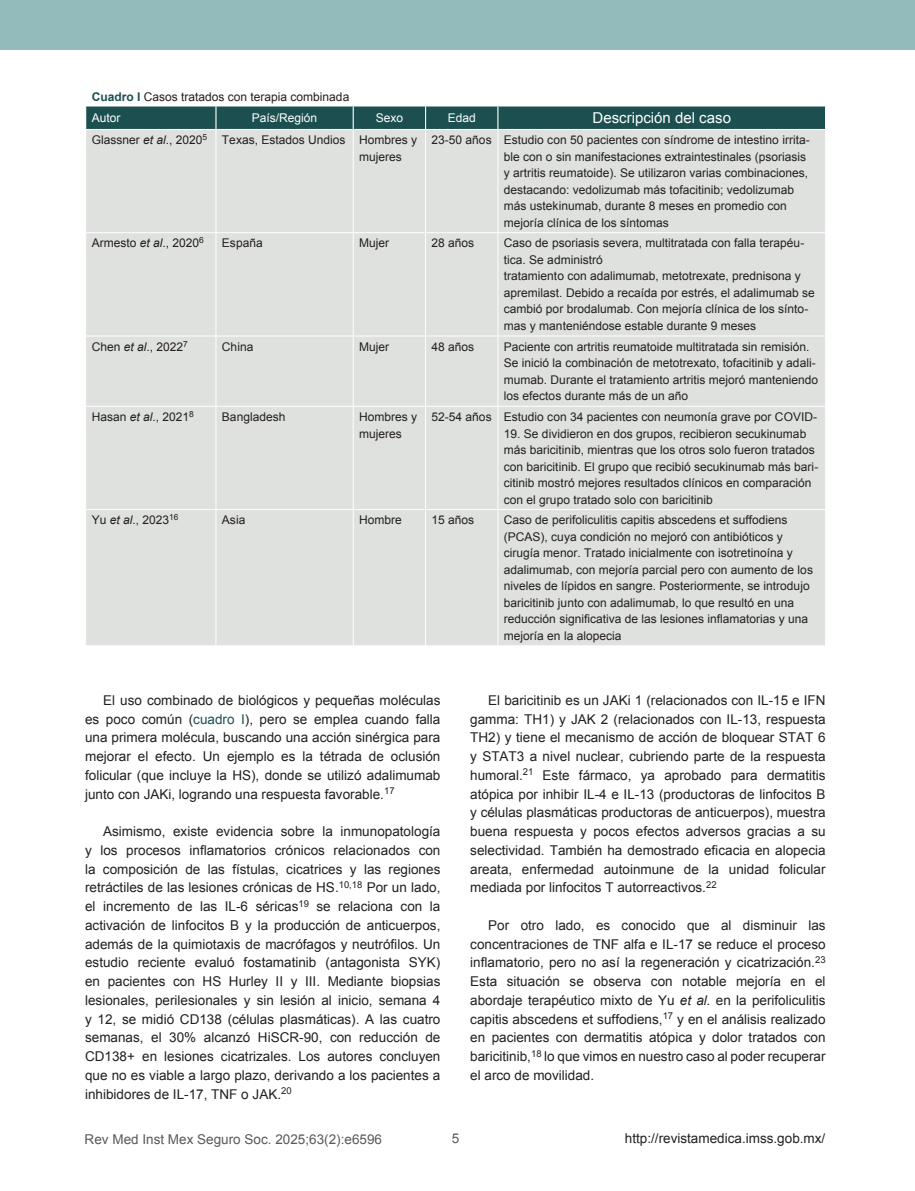
<style>
.page{position:relative;width:915px;height:1191px;background:#fff}
.page>*{position:absolute;margin:0;border:0;box-sizing:border-box;transform-origin:0 0}
.Texto_tabla_centrado{font:15px "Arial";color:#fff}
.t1{font:13.5px/18.8px "Arial";color:#231f20;text-align:justify}
.t2{font:13.5px "Arial";color:#58595b}
.Texto_tabla_izquierda{font:12px/16.5px "Arial";color:#231f20}
.Figuras{font:12px "Arial";color:#231f20}
.Texto_tabla_centrado-2{font:12px "Arial";color:#fff}
.s1{font-weight:700;color:#1c4f4f}
.s2{font-style:italic}
.s3{color:#1c4f4f}
</style>
<div class="page">
<div style="left:0;top:0;width:914px;height:50px;background:#93bbbb"></div>
<div style="left:86px;top:130px;width:739px;height:515px;background:#dee1de"></div>
<hr style="left:215px;top:130px;width:1px;height:102px;background:#fff">
<hr style="left:353px;top:130px;width:1px;height:102px;background:#fff">
<hr style="left:425px;top:130px;width:1px;height:102px;background:#fff">
<hr style="left:497px;top:130px;width:1px;height:102px;background:#fff">
<hr style="left:215px;top:233px;width:1px;height:103px;background:#fff">
<hr style="left:353px;top:233px;width:1px;height:103px;background:#fff">
<hr style="left:425px;top:233px;width:1px;height:103px;background:#fff">
<hr style="left:497px;top:233px;width:1px;height:103px;background:#fff">
<hr style="left:215px;top:336px;width:1px;height:70px;background:#fff">
<hr style="left:353px;top:336px;width:1px;height:70px;background:#fff">
<hr style="left:425px;top:336px;width:1px;height:70px;background:#fff">
<hr style="left:497px;top:336px;width:1px;height:70px;background:#fff">
<hr style="left:215px;top:406px;width:1px;height:103px;background:#fff">
<hr style="left:353px;top:406px;width:1px;height:103px;background:#fff">
<hr style="left:425px;top:406px;width:1px;height:103px;background:#fff">
<hr style="left:497px;top:406px;width:1px;height:103px;background:#fff">
<hr style="left:215px;top:510px;width:1px;height:135px;background:#fff">
<hr style="left:353px;top:510px;width:1px;height:135px;background:#fff">
<hr style="left:425px;top:510px;width:1px;height:135px;background:#fff">
<hr style="left:497px;top:510px;width:1px;height:135px;background:#fff">
<hr style="left:85px;top:232px;width:131px;height:1px;background:#fff">
<hr style="left:216px;top:232px;width:137px;height:1px;background:#fff">
<hr style="left:353px;top:232px;width:72px;height:1px;background:#fff">
<hr style="left:425px;top:232px;width:72px;height:1px;background:#fff">
<hr style="left:497px;top:232px;width:328px;height:1px;background:#fff">
<hr style="left:85px;top:336px;width:131px;height:1px;background:#fff">
<hr style="left:216px;top:336px;width:137px;height:1px;background:#fff">
<hr style="left:353px;top:336px;width:72px;height:1px;background:#fff">
<hr style="left:425px;top:336px;width:72px;height:1px;background:#fff">
<hr style="left:497px;top:336px;width:328px;height:1px;background:#fff">
<hr style="left:85px;top:406px;width:131px;height:1px;background:#fff">
<hr style="left:216px;top:406px;width:137px;height:1px;background:#fff">
<hr style="left:353px;top:406px;width:72px;height:1px;background:#fff">
<hr style="left:425px;top:406px;width:72px;height:1px;background:#fff">
<hr style="left:497px;top:406px;width:328px;height:1px;background:#fff">
<hr style="left:85px;top:509px;width:131px;height:1px;background:#fff">
<hr style="left:216px;top:509px;width:137px;height:1px;background:#fff">
<hr style="left:353px;top:509px;width:72px;height:1px;background:#fff">
<hr style="left:425px;top:509px;width:72px;height:1px;background:#fff">
<hr style="left:497px;top:509px;width:328px;height:1px;background:#fff">
<svg style="left:85px;top:106px;width:740px;height:23px;background:#255656"></svg>
<p class="Figuras" style="left:92px;top:88px;width:259px"><span class="s1">Cuadro I</span> Casos tratados con terapia combinada</p>
<p class="Texto_tabla_centrado-2" style="left:92px;top:110px;width:30px">Autor</p>
<p class="Texto_tabla_centrado-2" style="left:252px;top:110px;width:67px">País/Región</p>
<p class="Texto_tabla_centrado-2" style="left:375px;top:110px;width:29px">Sexo</p>
<p class="Texto_tabla_centrado-2" style="left:447px;top:110px;width:30px">Edad</p>
<p class="Texto_tabla_centrado" style="left:592px;top:108px;width:140px">Descripción del caso</p>
<p class="Texto_tabla_izquierda" style="left:92px;top:132px;width:117px">Glassner <span class="s2">et al</span>., 2020<sup>5</sup></p>
<p class="Texto_tabla_izquierda" style="left:222px;top:132px;width:125px">Texas, Estados Undios</p>
<p class="Texto_tabla_izquierda" style="left:359px;top:132px;width:60px">Hombres y mujeres</p>
<p class="Texto_tabla_izquierda" style="left:431px;top:132px;width:62px">23-50 años</p>
<p class="Texto_tabla_izquierda" style="left:503px;top:132px;width:307px">Estudio con 50 pacientes con síndrome de intestino irrita&shy;ble con o sin manifestaciones extraintestinales (psoriasis y artritis reumatoide). Se utilizaron varias combinaciones, destacando: vedolizumab más tofacitinib; vedolizumab más ustekinumab, durante 8 meses en promedio con mejoría clínica de los síntomas</p>
<p class="Texto_tabla_izquierda" style="left:92px;top:235px;width:114px">Armesto <span class="s2">et al</span>., 2020<sup>6</sup></p>
<p class="Texto_tabla_izquierda" style="left:222px;top:235px;width:42px">España</p>
<p class="Texto_tabla_izquierda" style="left:359px;top:235px;width:32px">Mujer</p>
<p class="Texto_tabla_izquierda" style="left:431px;top:235px;width:44px">28 años</p>
<p class="Texto_tabla_izquierda" style="left:503px;top:235px;width:302px">Caso de psoriasis severa, multitratada con falla terapéu&shy;tica. Se administró</p>
<p class="Texto_tabla_izquierda" style="left:503px;top:268px;width:312px">tratamiento con adalimumab, metotrexate, prednisona y apremilast. Debido a recaída por estrés, el adalimumab se cambió por brodalumab. Con mejoría clínica de los sínto&shy;mas y manteniéndose estable durante 9 meses</p>
<p class="Texto_tabla_izquierda" style="left:92px;top:338px;width:98px">Chen <span class="s2">et al</span>., 2022<sup>7</sup></p>
<p class="Texto_tabla_izquierda" style="left:222px;top:338px;width:33px">China</p>
<p class="Texto_tabla_izquierda" style="left:359px;top:338px;width:32px">Mujer</p>
<p class="Texto_tabla_izquierda" style="left:431px;top:338px;width:44px">48 años</p>
<p class="Texto_tabla_izquierda" style="left:503px;top:338px;width:316px">Paciente con artritis reumatoide multitratada sin remisión.<br>Se inició la combinación de metotrexato, tofacitinib y adali&shy;mumab. Durante el tratamiento artritis mejoró manteniendo los efectos durante más de un año</p>
<p class="Texto_tabla_izquierda" style="left:92px;top:409px;width:104px">Hasan <span class="s2">et al</span>., 2021<sup>8</sup></p>
<p class="Texto_tabla_izquierda" style="left:222px;top:409px;width:65px">Bangladesh</p>
<p class="Texto_tabla_izquierda" style="left:359px;top:409px;width:60px">Hombres y mujeres</p>
<p class="Texto_tabla_izquierda" style="left:431px;top:409px;width:62px">52-54 años</p>
<p class="Texto_tabla_izquierda" style="left:503px;top:409px;width:314px">Estudio con 34 pacientes con neumonía grave por COVID-</p>
<p class="Texto_tabla_izquierda" style="left:503px;top:425px;width:316px">19. Se dividieron en dos grupos, recibieron secukinumab más baricitinib, mientras que los otros solo fueron tratados con baricitinib. El grupo que recibió secukinumab más bari&shy;citinib mostró mejores resultados clínicos en comparación con el grupo tratado solo con baricitinib</p>
<p class="Texto_tabla_izquierda" style="left:92px;top:512px;width:88px">Yu <span class="s2">et al</span>., 2023<sup>16</sup></p>
<p class="Texto_tabla_izquierda" style="left:222px;top:512px;width:25px">Asia</p>
<p class="Texto_tabla_izquierda" style="left:359px;top:512px;width:44px">Hombre</p>
<p class="Texto_tabla_izquierda" style="left:431px;top:512px;width:44px">15 años</p>
<p class="Texto_tabla_izquierda" style="left:503px;top:512px;width:310px">Caso de perifoliculitis capitis abscedens et suffodiens (PCAS), cuya condición no mejoró con antibióticos y cirugía menor. Tratado inicialmente con isotretinoína y adalimumab, con mejoría parcial pero con aumento de los niveles de lípidos en sangre. Posteriormente, se introdujo baricitinib junto con adalimumab, lo que resultó en una reducción significativa de las lesiones inflamatorias y una mejoría en la alopecia</p>
<p class="t1" style="left:85px;top:691px;width:357px;text-indent:18px">El uso combinado de biológicos y pequeñas moléculas es poco común (<span class="s3">cuadro I</span>), pero se emplea cuando falla una primera molécula, buscando una acción sinérgica para mejorar el efecto. Un ejemplo es la tétrada de oclusión folicular (que incluye la HS), donde se utilizó adalimumab junto con JAKi, logrando una respuesta favorable.<sup>17</sup></p>
<p class="t1" style="left:85px;top:822px;width:357px;text-indent:18px">Asimismo, existe evidencia sobre la inmunopatología y los procesos inflamatorios crónicos relacionados con la composición de las fístulas, cicatrices y las regiones retráctiles de las lesiones crónicas de HS.<sup>10,18</sup> Por un lado, el incremento de las IL-6 séricas<sup>19</sup> se relaciona con la activación de linfocitos B y la producción de anticuerpos, además de la quimiotaxis de macrófagos y neutrófilos. Un estudio reciente evaluó fostamatinib (antagonista SYK) en pacientes con HS Hurley II y III. Mediante biopsias lesionales, perilesionales y sin lesión al inicio, semana 4 y 12, se midió CD138 (células plasmáticas). A las cuatro semanas, el 30% alcanzó HiSCR-90, con reducción de CD138+ en lesiones cicatrizales. Los autores concluyen que no es viable a largo plazo, derivando a los pacientes a inhibidores de IL-17, TNF o JAK.<sup>20</sup></p>
<p class="t1" style="left:470px;top:691px;width:357px;text-indent:18px">El baricitinib es un JAKi 1 (relacionados con IL-15 e IFN gamma: TH1) y JAK 2 (relacionados con IL-13, respuesta TH2) y tiene el mecanismo de acción de bloquear STAT 6 y STAT3 a nivel nuclear, cubriendo parte de la respuesta humoral.<sup>21</sup> Este fármaco, ya aprobado para dermatitis atópica por inhibir IL-4 e IL-13 (productoras de linfocitos B y células plasmáticas productoras de anticuerpos), muestra buena respuesta y pocos efectos adversos gracias a su selectividad. También ha demostrado eficacia en alopecia areata, enfermedad autoinmune de la unidad folicular mediada por linfocitos T autorreactivos.<sup>22</sup></p>
<p class="t1" style="left:470px;top:916px;width:357px;text-indent:18px">Por otro lado, es conocido que al disminuir las concentraciones de TNF alfa e IL-17 se reduce el proceso inflamatorio, pero no así la regeneración y cicatrización.<sup>23<br></sup>Esta situación se observa con notable mejoría en el abordaje terapéutico mixto de Yu <span class="s2">et al.</span> en la perifoliculitis capitis abscedens et suffodiens,<sup>17</sup> y en el análisis realizado en pacientes con dermatitis atópica y dolor tratados con baricitinib,<sup>18</sup> lo que vimos en nuestro caso al poder recuperar el arco de movilidad.</p>
<p class="t2" style="left:85px;top:1130px;width:299px">Rev Med Inst Mex Seguro Soc. 2025;63(2):e6596</p>
<p class="t2" style="left:451px;top:1129px;width:9px">5</p>
<p class="t1" style="left:624px;top:1129px;width:202px">http://revistamedica.imss.gob.mx/</p>
</div>
